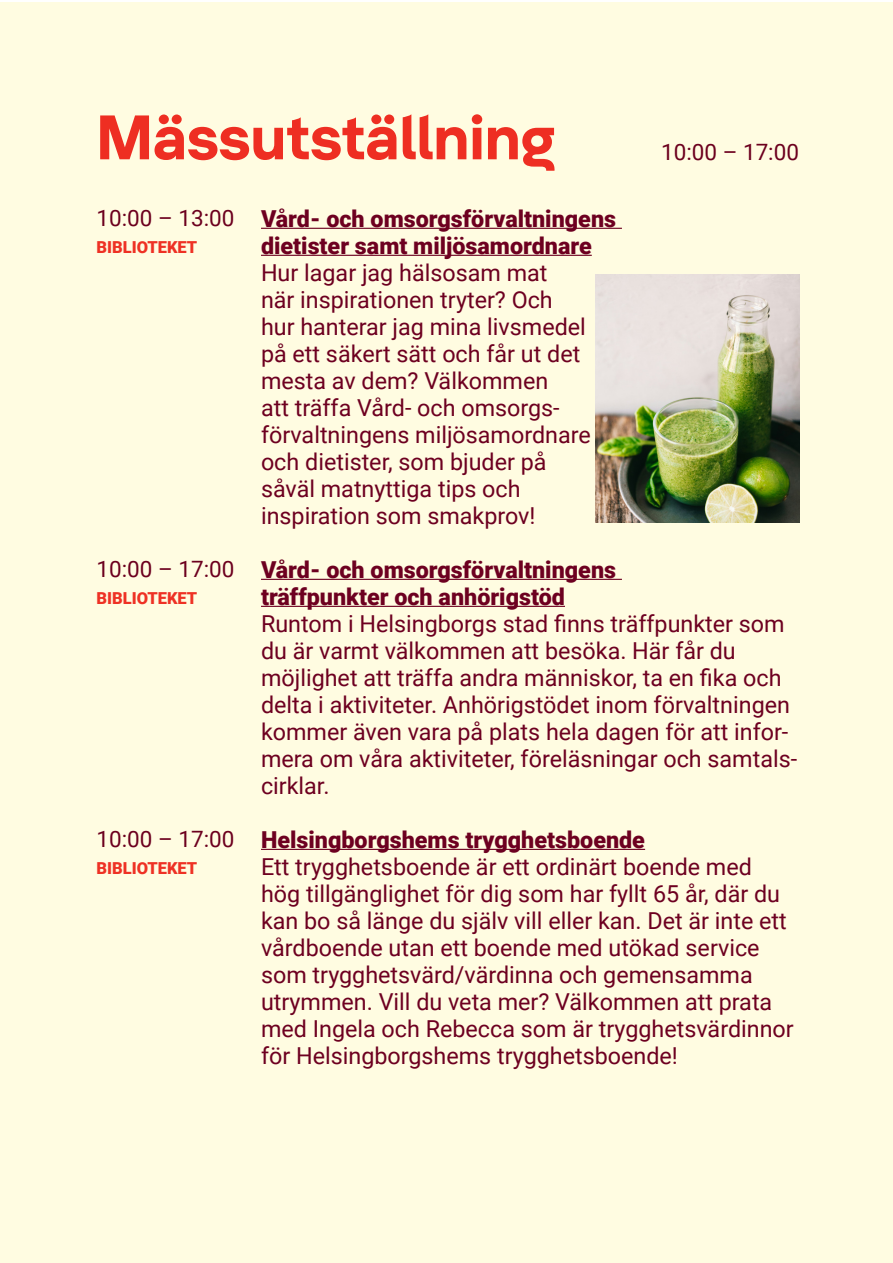
<style>
.page{position:relative;width:893px;height:1263px;background:#fff}
.page>*{position:absolute;margin:0;border:0;box-sizing:border-box;transform-origin:0 0}
.t1{font:700 63.6px "Helsingborg Sans";color:#ee2e22}
.t2{font:23.4px/27px "Roboto";color:#6d0020}
.t3{font:900 23.4px "Roboto";color:#6d0020}
.t4{font:22.5px "Roboto";color:#6c001e}
.t5{font:900 16.5px "Roboto";color:#ee3124}
</style>
<div class="page">
<div style="left:0;top:2px;width:893px;height:1261px;background:#fffce1"></div>
<hr style="left:261px;top:228px;width:361px;height:1px;background:#6d0020">
<hr style="left:261px;top:255px;width:331px;height:1px;background:#6d0020">
<hr style="left:261px;top:579px;width:361px;height:1px;background:#6d0020">
<hr style="left:261px;top:606px;width:304px;height:1px;background:#6d0020">
<hr style="left:261px;top:849px;width:384px;height:1px;background:#6d0020">
<img style="left:595px;top:274px;width:205px;height:249px">
<p class="t1" style="left:96px;top:99px;width:460px">Mässutställning</p>
<p class="t4" style="left:661px;top:136px;width:139px">10:00 – 17:00</p>
<p class="t4" style="left:96px;top:202px;width:139px">10:00 – 13:00</p>
<p class="t5" style="left:96px;top:236px;width:102px">BIBLIOTEKET</p>
<p class="t4" style="left:96px;top:553px;width:139px">10:00 – 17:00</p>
<p class="t5" style="left:96px;top:587px;width:102px">BIBLIOTEKET</p>
<p class="t4" style="left:96px;top:823px;width:139px">10:00 – 17:00</p>
<p class="t5" style="left:96px;top:857px;width:102px">BIBLIOTEKET</p>
<p class="t3" style="left:261px;top:202px;width:357px">Vård- och omsorgsförvaltningens</p>
<p class="t3" style="left:261px;top:229px;width:332px">dietister samt miljösamordnare</p>
<p class="t2" style="left:261px;top:258px;width:288px">Hur lagar jag hälsosam mat</p>
<p class="t2" style="left:261px;top:285px;width:293px">när inspirationen tryter? Och</p>
<p class="t2" style="left:261px;top:312px;width:326px">hur hanterar jag mina livsmedel</p>
<p class="t2" style="left:261px;top:339px;width:321px">på ett säkert sätt och får ut det mesta av dem? Välkommen</p>
<p class="t2" style="left:261px;top:393px;width:300px">att träffa Vård- och omsorgs-</p>
<p class="t2" style="left:261px;top:420px;width:331px">förvaltningens miljösamordnare och dietister, som bjuder på</p>
<p class="t2" style="left:261px;top:474px;width:261px">såväl matnyttiga tips och</p>
<p class="t2" style="left:261px;top:501px;width:276px">inspiration som smakprov!</p>
<p class="t3" style="left:261px;top:553px;width:357px">Vård- och omsorgsförvaltningens</p>
<p class="t3" style="left:261px;top:580px;width:305px">träffpunkter och anhörigstöd</p>
<p class="t2" style="left:261px;top:609px;width:538px">Runtom i Helsingborgs stad finns träffpunkter som du är varmt välkommen att besöka. Här får du möjlighet att träffa andra människor, ta en fika och delta i aktiviteter. Anhörigstödet inom förvaltningen kommer även vara på plats hela dagen för att infor&shy;mera om våra aktiviteter, föreläsningar och samtals&shy;cirklar.</p>
<p class="t3" style="left:261px;top:823px;width:385px">Helsingborgshems trygghetsboende</p>
<p class="t2" style="left:261px;top:852px;width:534px">Ett trygghetsboende är ett ordinärt boende med hög tillgänglighet för dig som har fyllt 65 år, där du kan bo så länge du själv vill eller kan. Det är inte ett vårdboende utan ett boende med utökad service som trygghetsvärd/värdinna och gemensamma utrymmen. Vill du veta mer? Välkommen att prata med Ingela och Rebecca som är trygghetsvärdinnor för Helsingborgshems trygghetsboende!</p>
</div>
